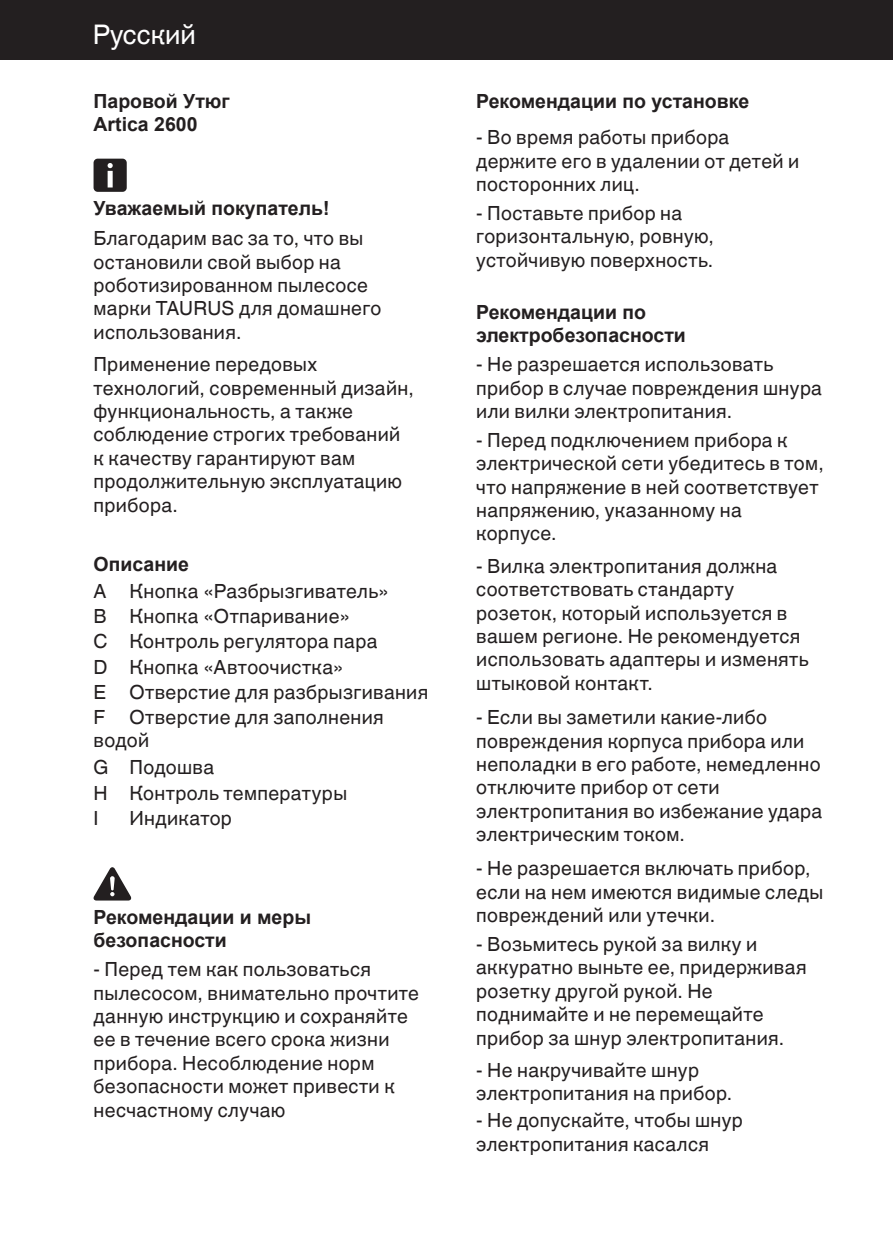
<style>
.page{position:relative;width:893px;height:1259px;background:#fff}
.page>*{position:absolute;margin:0;border:0;box-sizing:border-box;transform-origin:0 0}
.t1{font:27px "Helvetica Linotype";color:#fff}
.t2{font:19.5px/23.4px "Helvetica Linotype";letter-spacing:.02em;color:#231f20}
.t3{font:700 19.5px/23.4px "Arial";color:#231f20}
</style>
<div class="page">
<div style="left:0;top:0;width:893px;height:60px;background:#231f20"></div>
<div style="left:94px;top:159px;width:33px;height:33px;background:#231f20;border-radius:4px"></div>
<svg style="left:108px;top:163px;width:5px;height:5px"></svg>
<div style="left:108px;top:171px;width:5px;height:16px;background:#fff"></div>
<svg style="left:93px;top:867px;width:38px;height:33px"></svg>
<h1 class="t1" style="left:93px;top:19px;width:95px">Русский</h1>
<p class="t3" style="left:94px;top:90px;width:138px">Паровой Утюг<br>Artica 2600</p>
<p class="t3" style="left:94px;top:197px;width:238px">Уважаемый покупатель!</p>
<p class="t2" style="left:94px;top:227px;width:289px">Благодарим вас за то, что вы остановили свой выбор на роботизированном пылесосе марки TAURUS для домашнего использования.</p>
<p class="t2" style="left:94px;top:353px;width:322px">Применение передовых технологий, современный дизайн, функциональность, а также соблюдение строгих требований к качеству гарантируют вам продолжительную эксплуатацию прибора.</p>
<p class="t3" style="left:94px;top:553px;width:97px">Описание</p>
<p class="t2" style="left:94px;top:579px;width:336px;line-height:24.9px">A Кнопка «Разбрызгиватель»<br>B Кнопка «Отпаривание»<br>C Контроль регулятора пара<br>D Кнопка «Автоочистка»<br>E Отверстие для разбрызгивания<br>F Отверстие для заполнения водой</p>
<p class="t2" style="left:94px;top:755px;width:255px;line-height:25.2px">G Подошва<br>H Контроль температуры<br>I</p>
<p class="t2" style="left:130px;top:806px;width:104px">Индикатор</p>
<p class="t3" style="left:94px;top:906px;width:219px">Рекомендации и меры безопасности</p>
<p class="t2" style="left:94px;top:957px;width:327px">- Перед тем как пользоваться пылесосом, внимательно прочтите данную инструкцию и сохраняйте ее в течение всего срока жизни прибора. Несоблюдение норм безопасности может привести к несчастному случаю</p>
<p class="t3" style="left:476px;top:90px;width:275px">Рекомендации по установке</p>
<p class="t2" style="left:476px;top:126px;width:325px">- Во время работы прибора держите его в удалении от детей и посторонних лиц.</p>
<p class="t2" style="left:476px;top:201px;width:239px">- Поставьте прибор на горизонтальную, ровную, устойчивую поверхность.</p>
<p class="t3" style="left:476px;top:301px;width:211px">Рекомендации по электробезопасности</p>
<p class="t2" style="left:476px;top:353px;width:347px">- Не разрешается использовать прибор в случае повреждения шнура или вилки электропитания.</p>
<p class="t2" style="left:476px;top:428px;width:349px">- Перед подключением прибора к электрической сети убедитесь в том, что напряжение в ней соответствует напряжению, указанному на корпусе.</p>
<p class="t2" style="left:476px;top:554px;width:334px">- Вилка электропитания должна соответствовать стандарту розеток, который используется в вашем регионе. Не рекомендуется использовать адаптеры и изменять штыковой контакт.</p>
<p class="t2" style="left:476px;top:705px;width:347px">- Если вы заметили какие-либо повреждения корпуса прибора или неполадки в его работе, немедленно отключите прибор от сети электропитания во избежание удара электрическим током.</p>
<p class="t2" style="left:476px;top:857px;width:349px">- Не разрешается включать прибор, если на нем имеются видимые следы повреждений или утечки.</p>
<p class="t2" style="left:476px;top:932px;width:332px">- Возьмитесь рукой за вилку и аккуратно выньте ее, придерживая розетку другой рукой. Не поднимайте и не перемещайте прибор за шнур электропитания.</p>
<p class="t2" style="left:476px;top:1058px;width:258px">- Не накручивайте шнур электропитания на прибор.</p>
<p class="t2" style="left:476px;top:1109px;width:268px">- Не допускайте, чтобы шнур электропитания касался</p>
</div>
